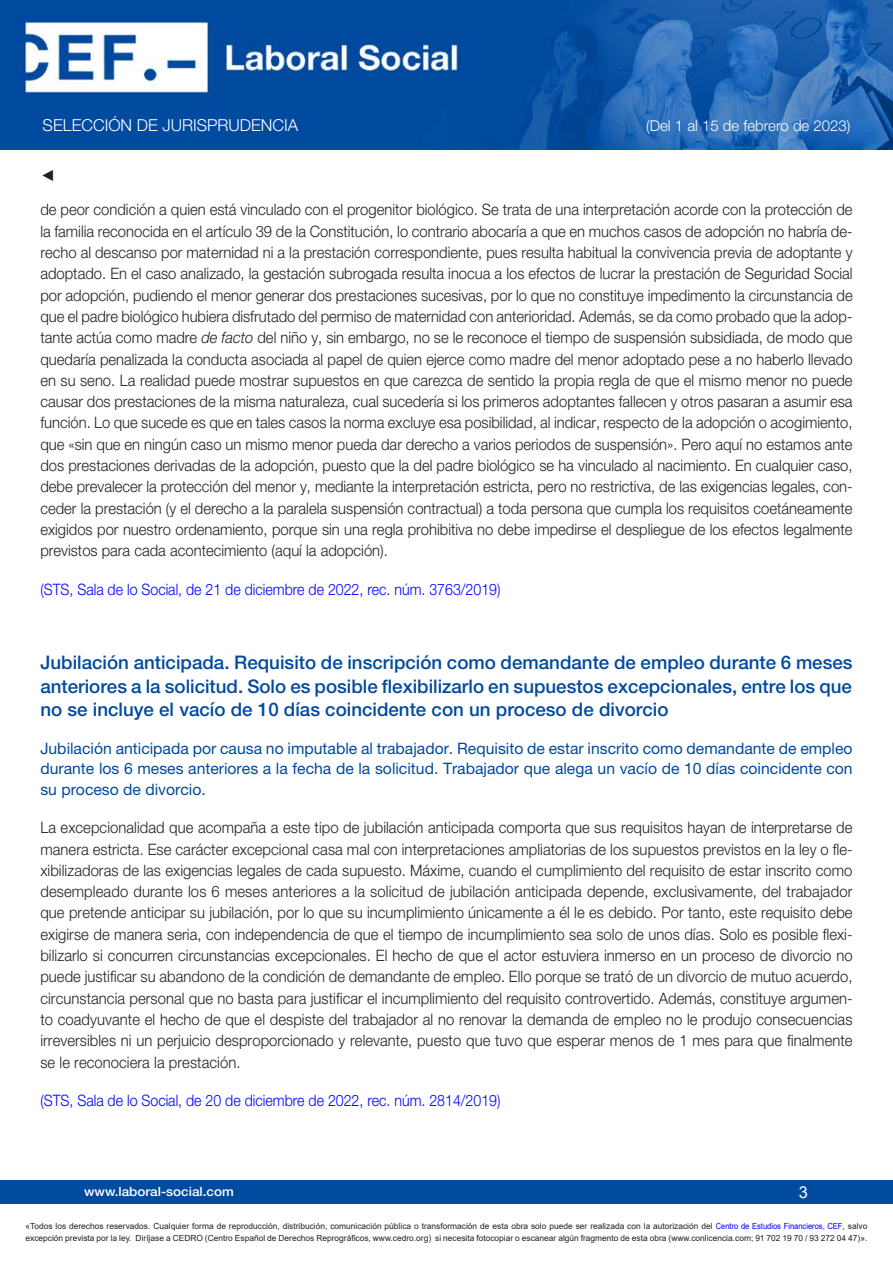
<style>
.page{position:relative;width:893px;height:1263px;background:#fff}
.page>*{position:absolute;margin:0;border:0;box-sizing:border-box;transform-origin:0 0}
.Cabecera_nuevo{font:500 18.75px/23.5px "Helvetica Neue LT Std";color:#004a9f;text-align:justify}
.t1{font:300 16.5px "Helvetica Neue LT Std";color:#fff}
.t2{font:16.5px "Arial";color:#fff}
.Contenido_nuevo{font:300 15.75px/21.3px "Helvetica Neue LT Std";letter-spacing:.005em;color:#231f20;text-align:justify;scale:.94 1}
.Subcabecera{font:15.75px/20.5px "Helvetica Neue LT Std";color:#004a9f;text-align:justify}
.Contenido_nuevo-2{font:300 15.75px "Helvetica Neue LT Std";color:#00f;scale:.9 1}
.Contenido_nuevo-3{font:15.75px "Times New Roman";color:#231f20;scale:.94 1}
.t3{font:300 15px "Helvetica Neue LT Std";color:#fff}
.t4{font:500 12.75px "Helvetica Neue LT Std";color:#fff;scale:1.06 1}
.t5{font:8.4px/12px "Arial";color:#231f20}
.s1{font-style:italic}
.s2{color:#00f}
</style>
<div class="page">
<div style="left:0;top:1180px;width:893px;height:23px;background:#004a9f"></div>
<img style="left:0;top:0;width:893px;height:149px">
<p class="t1" style="left:43px;top:115px;width:257px">SELECCIÓN DE JURISPRUDENCIA</p>
<p class="t3" style="left:646px;top:117px;width:206px">(Del 1 al 15 de febrero de 2023)</p>
<p class="Contenido_nuevo-3" style="left:40px;top:165px;width:17px">◄</p>
<p class="Contenido_nuevo" style="left:40px;top:199px;width:866px">de peor condición a quien está vinculado con el progenitor biológico. Se trata de una interpretación acorde con la protección de la familia reconocida en el artículo 39 de la Constitución, lo contrario abocaría a que en muchos casos de adopción no habría de&shy;recho al descanso por maternidad ni a la prestación correspondiente, pues resulta habitual la convivencia previa de adoptante y adoptado. En el caso analizado, la gestación subrogada resulta inocua a los efectos de lucrar la prestación de Seguridad Social por adopción, pudiendo el menor generar dos prestaciones sucesivas, por lo que no constituye impedimento la circunstancia de que el padre biológico hubiera disfrutado del permiso de maternidad con anterioridad. Además, se da como probado que la adop&shy;tante actúa como madre <span class="s1">de facto</span> del niño y, sin embargo, no se le reconoce el tiempo de suspensión subsidiada, de modo que quedaría penalizada la conducta asociada al papel de quien ejerce como madre del menor adoptado pese a no haberlo llevado en su seno. La realidad puede mostrar supuestos en que carezca de sentido la propia regla de que el mismo menor no puede causar dos prestaciones de la misma naturaleza, cual sucedería si los primeros adoptantes fallecen y otros pasaran a asumir esa función. Lo que sucede es que en tales casos la norma excluye esa posibilidad, al indicar, respecto de la adopción o acogimiento, que «sin que en ningún caso un mismo menor pueda dar derecho a varios periodos de suspensión». Pero aquí no estamos ante dos prestaciones derivadas de la adopción, puesto que la del padre biológico se ha vinculado al nacimiento. En cualquier caso, debe prevalecer la protección del menor y, mediante la interpretación estricta, pero no restrictiva, de las exigencias legales, con&shy;ceder la prestación (y el derecho a la paralela suspensión contractual) a toda persona que cumpla los requisitos coetáneamente exigidos por nuestro ordenamiento, porque sin una regla prohibitiva no debe impedirse el despliegue de los efectos legalmente previstos para cada acontecimiento (aquí la adopción).</p>
<p class="Contenido_nuevo-2" style="left:40px;top:579px;width:513px">(STS, Sala de lo Social, de 21 de diciembre de 2022, rec. núm. 3763/2019)</p>
<p class="Cabecera_nuevo" style="left:40px;top:650px;width:814px">Jubilación anticipada. Requisito de inscripción como demandante de empleo durante 6 meses anteriores a la solicitud. Solo es posible flexibilizarlo en supuestos excepcionales, entre los que no se incluye el vacío de 10 días coincidente con un proceso de divorcio</p>
<p class="Subcabecera" style="left:40px;top:738px;width:814px">Jubilación anticipada por causa no imputable al trabajador. Requisito de estar inscrito como demandante de empleo durante los 6 meses anteriores a la fecha de la solicitud. Trabajador que alega un vacío de 10 días coincidente con su proceso de divorcio.</p>
<p class="Contenido_nuevo" style="left:40px;top:817px;width:866px">La excepcionalidad que acompaña a este tipo de jubilación anticipada comporta que sus requisitos hayan de interpretarse de manera estricta. Ese carácter excepcional casa mal con interpretaciones ampliatorias de los supuestos previstos en la ley o fle&shy;xibilizadoras de las exigencias legales de cada supuesto. Máxime, cuando el cumplimiento del requisito de estar inscrito como desempleado durante los 6 meses anteriores a la solicitud de jubilación anticipada depende, exclusivamente, del trabajador que pretende anticipar su jubilación, por lo que su incumplimiento únicamente a él le es debido. Por tanto, este requisito debe exigirse de manera seria, con independencia de que el tiempo de incumplimiento sea solo de unos días. Solo es posible flexi&shy;bilizarlo si concurren circunstancias excepcionales. El hecho de que el actor estuviera inmerso en un proceso de divorcio no puede justificar su abandono de la condición de demandante de empleo. Ello porque se trató de un divorcio de mutuo acuerdo, circunstancia personal que no basta para justificar el incumplimiento del requisito controvertido. Además, constituye argumen&shy;to coadyuvante el hecho de que el despiste del trabajador al no renovar la demanda de empleo no le produjo consecuencias irreversibles ni un perjuicio desproporcionado y relevante, puesto que tuvo que esperar menos de 1 mes para que finalmente se le reconociera la prestación.</p>
<p class="Contenido_nuevo-2" style="left:40px;top:1091px;width:513px">(STS, Sala de lo Social, de 20 de diciembre de 2022, rec. núm. 2814/2019)</p>
<p class="t4" style="left:84px;top:1184px;width:143px">www.laboral-social.com</p>
<p class="t2" style="left:799px;top:1180px;width:11px">3</p>
<p class="t5" style="left:26px;top:1220px;width:843px">«Todos los derechos reservados. Cualquier forma de reproducción, distribución, comunicación pública o transformación de esta obra solo puede ser realizada con la autorización del <span class="s2">Centro de Estudios Financieros, CEF</span>, salvo excepción prevista por la ley. Diríjase a CEDRO (Centro Español de Derechos Reprográficos, www.cedro.org) si necesita fotocopiar o escanear algún fragmento de esta obra (www.conlicencia.com; 91 702 19 70 / 93 272 04 47)».</p>
</div>
